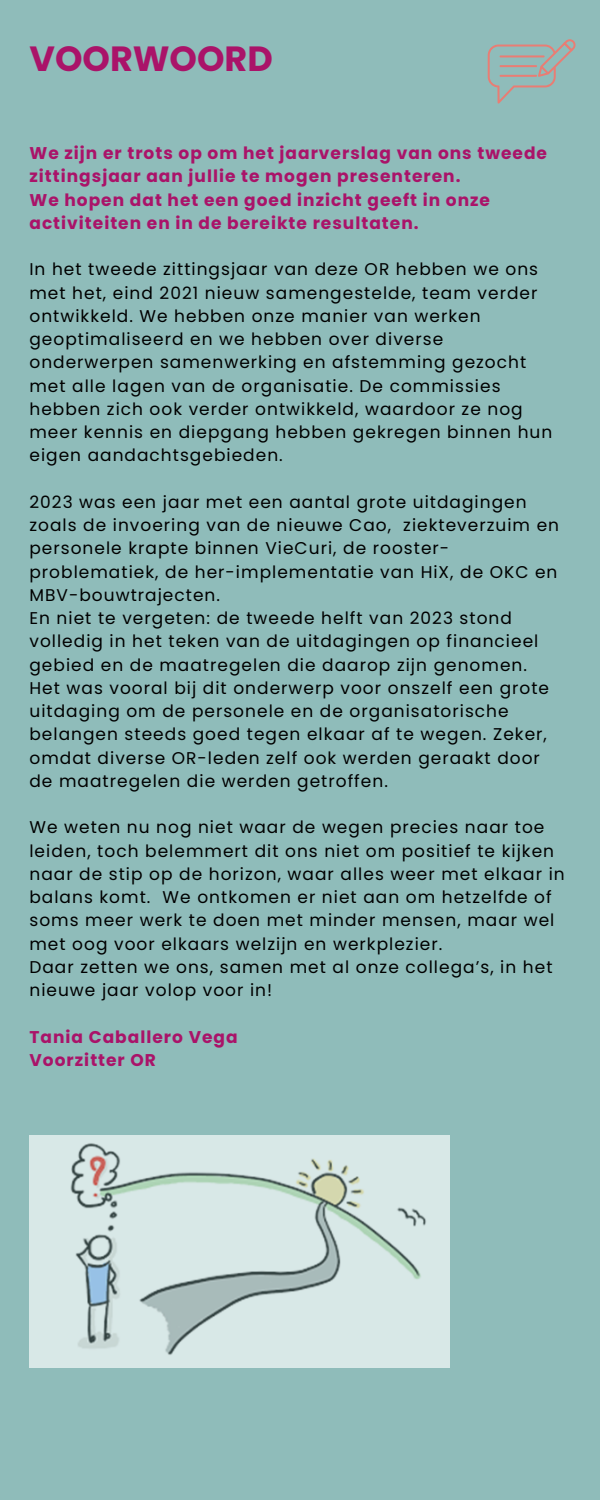
<style>
.page{position:relative;width:600px;height:1500px;background:#8fbcba}
.page>*{position:absolute;margin:0;border:0;box-sizing:border-box;transform-origin:0 0}
.t1{font:700 35px "Poppins";color:#aa1369}
.t2{font:17px/23.2px "Poppins";letter-spacing:.06em;color:#000}
.t3{font:700 17px/23.2px "Poppins";letter-spacing:.06em;color:#aa1369}
</style>
<div class="page">
<svg style="left:488px;top:39px;width:88px;height:65px"></svg>
<img style="left:29px;top:1136px;width:420px;height:231px">
<p class="t1" style="left:29px;top:35px;width:245px">VOORWOORD</p>
<h1 class="t3" style="left:29px;top:141px;width:519px">We zijn er trots op om het jaarverslag van ons tweede zittingsjaar aan jullie te mogen presenteren.<br>We hopen dat het een goed inzicht geeft in onze activiteiten en in de bereikte resultaten.</h1>
<p class="t2" style="left:29px;top:258px;width:524px">In het tweede zittingsjaar van deze OR hebben we ons met het, eind 2021 nieuw samengestelde, team verder ontwikkeld. We hebben onze manier van werken geoptimaliseerd en we hebben over diverse onderwerpen samenwerking en afstemming gezocht met alle lagen van de organisatie. De commissies hebben zich ook verder ontwikkeld, waardoor ze nog meer kennis en diepgang hebben gekregen binnen hun eigen aandachtsgebieden.</p>
<h2 class="t2" style="left:29px;top:490px;width:531px">2023 was een jaar met een aantal grote uitdagingen zoals de invoering van de nieuwe Cao, ziekteverzuim en personele krapte binnen VieCuri, de rooster&shy;problematiek, de her-implementatie van HiX, de OKC en MBV-bouwtrajecten.</h2>
<p class="t2" style="left:29px;top:606px;width:511px">En niet te vergeten: de tweede helft van 2023 stond volledig in het teken van de uitdagingen op financieel gebied en de maatregelen die daarop zijn genomen.</p>
<p class="t2" style="left:29px;top:676px;width:521px">Het was vooral bij dit onderwerp voor onszelf een grote uitdaging om de personele en de organisatorische belangen steeds goed tegen elkaar af te wegen. Zeker, omdat diverse OR-leden zelf ook werden geraakt door de maatregelen die werden getroffen.</p>
<p class="t2" style="left:29px;top:816px;width:537px">We weten nu nog niet waar de wegen precies naar toe leiden, toch belemmert dit ons niet om positief te kijken naar de stip op de horizon, waar alles weer met elkaar in balans komt. We ontkomen er niet aan om hetzelfde of soms meer werk te doen met minder mensen, maar wel met oog voor elkaars welzijn en werkplezier.</p>
<p class="t2" style="left:29px;top:955px;width:525px">Daar zetten we ons, samen met al onze collega’s, in het nieuwe jaar volop voor in!</p>
<p class="t3" style="left:29px;top:1025px;width:210px">Tania Caballero Vega<br>Voorzitter OR</p>
</div>
